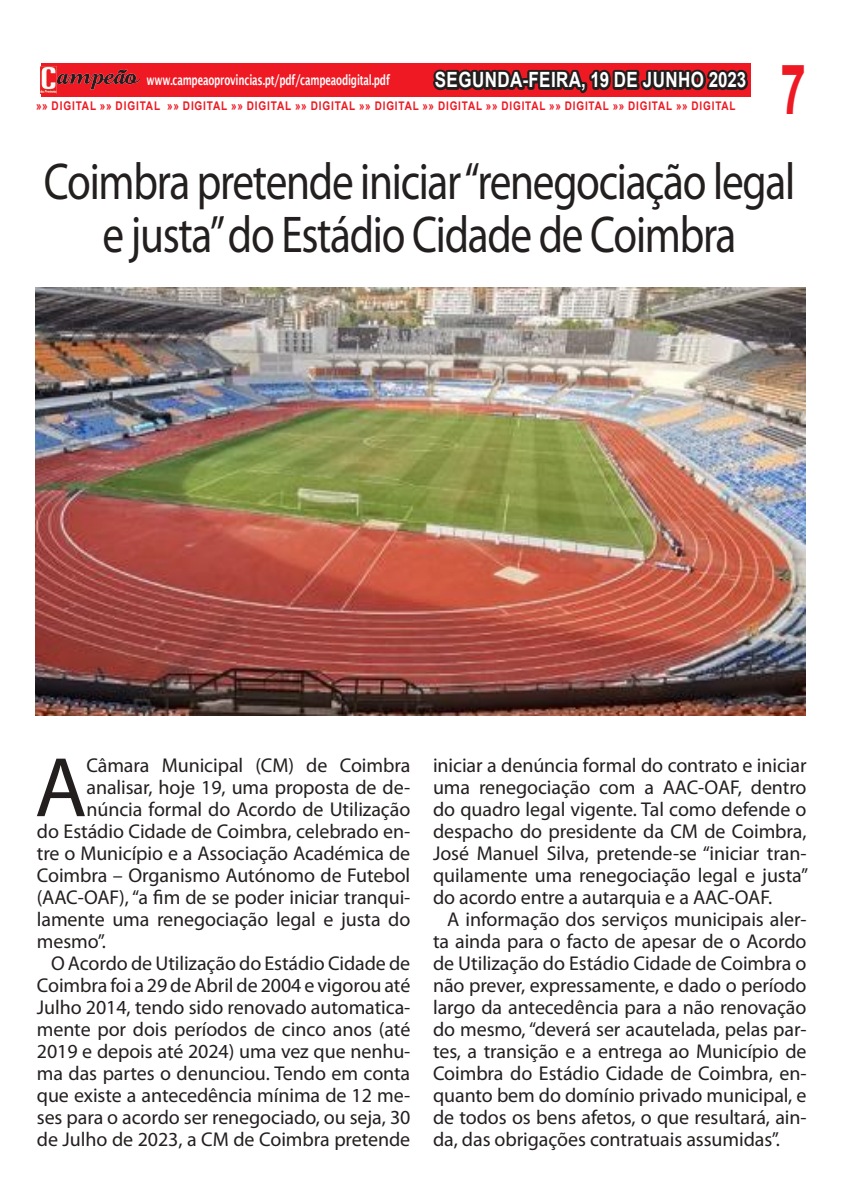
<style>
.page{position:relative;width:842px;height:1191px;background:#fff}
.page>*{position:absolute;margin:0;border:0;box-sizing:border-box;transform-origin:0 0}
.t1{font:85.3px "Myriad Pro";color:#241f1f}
.t2{font:700 69.4px "Arial";color:#ef1923;scale:.66 1}
.t3{font:52px/53px "Myriad Pro";letter-spacing:-.03em;color:#241f1f;text-align:center;scale:.83 1}
.t4{font:700 21px "Arial";letter-spacing:.025em;color:#fff;scale:.81 1}
.t5{font:20px/22px "Myriad Pro";letter-spacing:-.005em;color:#241f1f;text-align:justify}
.t6{font:600 14px "Lucida Sans";letter-spacing:-.02em;color:#fff;scale:.67 1}
.t7{font:700 11.9px "Arial";letter-spacing:.085em;color:#ef1923;scale:.84 1}
.s1{font-size:12px}
</style>
<div class="page">
<div style="left:41px;top:63px;width:710px;height:33px;background:#ef1923"></div>
<svg style="left:429px;top:69px;width:322px;height:28px"></svg>
<img style="left:41px;top:66px;width:99px;height:27px">
<img style="left:35px;top:287px;width:770px;height:428px">
<p class="t4" style="left:435px;top:65px;width:386px">SEGUNDA-FEIRA, 19 DE JUNHO 2023</p>
<p class="t7" style="left:36px;top:98px;width:834px"><span class="s1">»» DIGITAL »» DIGITAL »» DIGITAL »» DIGITAL »» DIGITAL</span> »» DIGITAL »» DIGITAL »» DIGITAL »» DIGITAL »» DIGITAL »» DIGITAL</p>
<p class="t6" style="left:147px;top:72px;width:365px">www.campeaoprovincias.pt/pdf/campeaodigital.pdf</p>
<h2 class="t2" style="left:780px;top:40px;width:40px">7</h2>
<h3 class="t3" style="left:44px;top:154px;width:907px">Coimbra pretende iniciar “renegociação legal e justa” do Estádio Cidade de Coimbra</h3>
<h1 class="t1" style="left:35px;top:735px;width:54px">A</h1>
<p class="t5" style="left:86px;top:754px;width:325px">Câmara Municipal (CM) de Coimbra</p>
<p class="t5" style="left:86px;top:776px;width:325px">analisar, hoje 19, uma proposta de de-</p>
<p class="t5" style="left:86px;top:798px;width:325px">núncia formal do Acordo de Utilização</p>
<p class="t5" style="left:37px;top:820px;width:375px">do Estádio Cidade de Coimbra, celebrado en-</p>
<p class="t5" style="left:37px;top:842px;width:375px">tre o Município e a Associação Académica de</p>
<p class="t5" style="left:37px;top:864px;width:375px">Coimbra – Organismo Autónomo de Futebol</p>
<p class="t5" style="left:37px;top:886px;width:375px">(AAC-OAF), “a fim de se poder iniciar tranqui-</p>
<p class="t5" style="left:37px;top:908px;width:375px">lamente uma renegociação legal e justa do</p>
<p class="t5" style="left:37px;top:930px;width:71px">mesmo”.</p>
<p class="t5" style="left:51px;top:952px;width:361px">O Acordo de Utilização do Estádio Cidade de</p>
<p class="t5" style="left:37px;top:974px;width:375px">Coimbra foi a 29 de Abril de 2004 e vigorou até</p>
<p class="t5" style="left:37px;top:996px;width:375px">Julho 2014, tendo sido renovado automatica-</p>
<p class="t5" style="left:37px;top:1018px;width:375px">mente por dois períodos de cinco anos (até</p>
<p class="t5" style="left:37px;top:1040px;width:375px">2019 e depois até 2024) uma vez que nenhu-</p>
<p class="t5" style="left:37px;top:1062px;width:375px">ma das partes o denunciou. Tendo em conta</p>
<p class="t5" style="left:37px;top:1084px;width:375px">que existe a antecedência mínima de 12 me-</p>
<p class="t5" style="left:37px;top:1106px;width:375px">ses para o acordo ser renegociado, ou seja, 30</p>
<p class="t5" style="left:37px;top:1128px;width:375px">de Julho de 2023, a CM de Coimbra pretende</p>
<p class="t5" style="left:433px;top:754px;width:377px">iniciar a denúncia formal do contrato e iniciar uma renegociação com a AAC-OAF, dentro do quadro legal vigente. Tal como defende o despacho do presidente da CM de Coimbra, José Manuel Silva, pretende-se “iniciar tran&shy;quilamente uma renegociação legal e justa” do acordo entre a autarquia e a AAC-OAF.</p>
<p class="t5" style="left:433px;top:908px;width:375px;text-indent:14px">A informação dos serviços municipais aler&shy;ta ainda para o facto de apesar de o Acordo de Utilização do Estádio Cidade de Coimbra o não prever, expressamente, e dado o período largo da antecedência para a não renovação do mesmo, “deverá ser acautelada, pelas par&shy;tes, a transição e a entrega ao Município de Coimbra do Estádio Cidade de Coimbra, en&shy;quanto bem do domínio privado municipal, e de todos os bens afetos, o que resultará, ain&shy;da, das obrigações contratuais assumidas”.</p>
</div>
